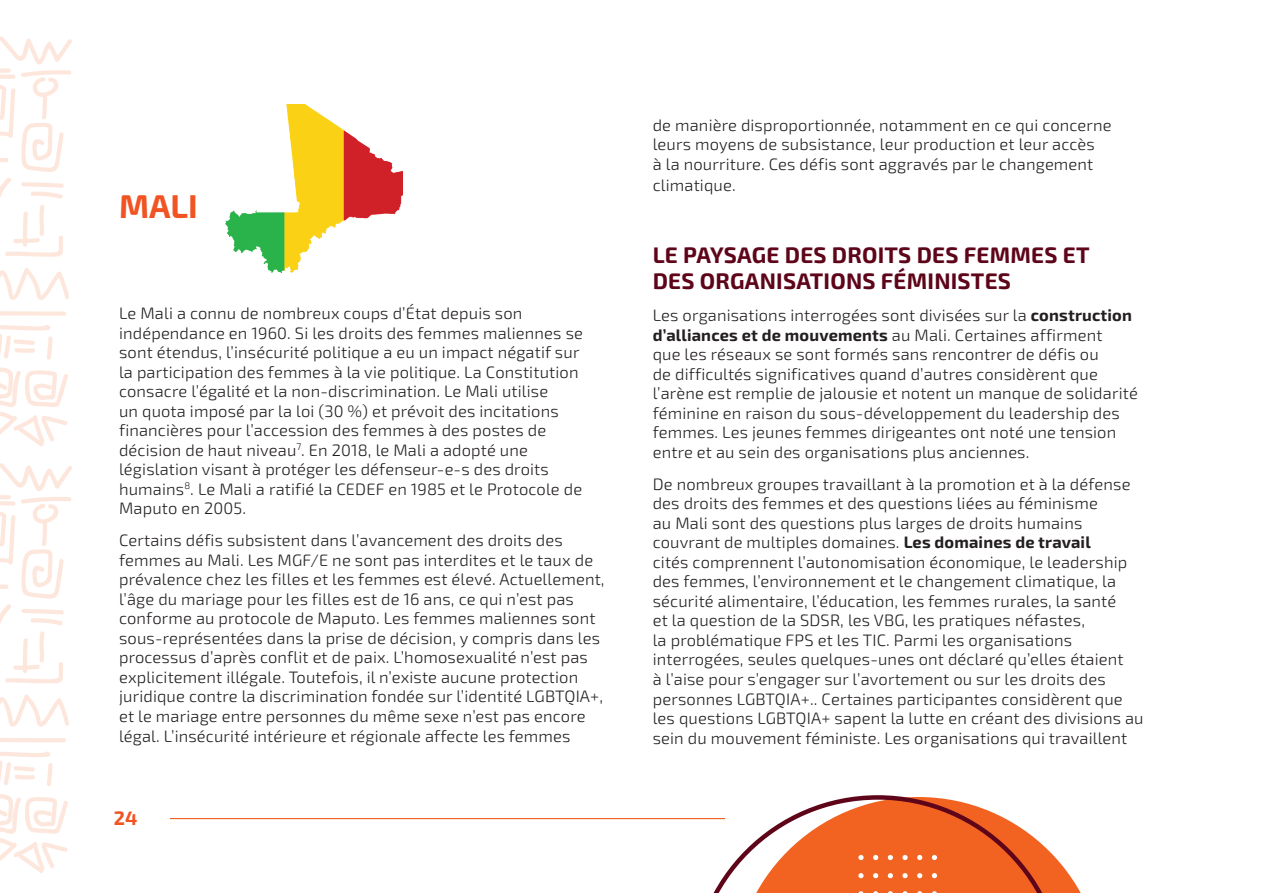
<style>
.page{position:relative;width:1263px;height:893px;background:#fff}
.page>*{position:absolute;margin:0;border:0;box-sizing:border-box;transform-origin:0 0}
.t1{font:700 33px "Exo 2";color:#f15422}
.t2{font:700 22.5px/25.8px "Exo 2";letter-spacing:.01em;color:#5e051a}
.t3{font:700 19.5px "Exo 2";color:#f15422}
.t4{font:300 16.5px/19.5px "Exo 2";letter-spacing:.01em;color:#231f20}
.s1{font-weight:700}
</style>
<div class="page">
<img style="left:225px;top:105px;width:178px;height:167px">
<svg style="left:691px;top:795px;width:390px;height:98px"></svg>
<svg style="left:0;top:268px;width:69px;height:48px"></svg>
<svg style="left:0;top:325px;width:53px;height:35px"></svg>
<svg style="left:0;top:367px;width:68px;height:80px"></svg>
<svg style="left:0;top:36px;width:72px;height:221px"></svg>
<svg style="left:0;top:694px;width:69px;height:48px"></svg>
<svg style="left:0;top:751px;width:53px;height:35px"></svg>
<svg style="left:0;top:794px;width:68px;height:79px"></svg>
<svg style="left:0;top:463px;width:72px;height:221px"></svg>
<hr style="left:170px;top:818px;width:555px;height:1px;background:#f26221">
<h1 class="t1" style="left:119px;top:187px;width:80px">MALI</h1>
<p class="t4" style="left:119px;top:304px;width:465px">Le Mali a connu de nombreux coups d’État depuis son indépendance en 1960. Si les droits des femmes maliennes se sont étendus, l’insécurité politique a eu un impact négatif sur la participation des femmes à la vie politique. La Constitution consacre l’égalité et la non-discrimination. Le Mali utilise<br>un quota imposé par la loi (30 %) et prévoit des incitations financières pour l’accession des femmes à des postes de décision de haut niveau<sup>7</sup>. En 2018, le Mali a adopté une législation visant à protéger les défenseur-e-s des droits humains<sup>8</sup>. Le Mali a ratifié la CEDEF en 1985 et le Protocole de Maputo en 2005.</p>
<p class="t4" style="left:119px;top:531px;width:487px">Certains défis subsistent dans l’avancement des droits des femmes au Mali. Les MGF/E ne sont pas interdites et le taux de prévalence chez les filles et les femmes est élevé. Actuellement, l’âge du mariage pour les filles est de 16 ans, ce qui n’est pas conforme au protocole de Maputo. Les femmes maliennes sont sous-représentées dans la prise de décision, y compris dans les processus d’après conflit et de paix. L’homosexualité n’est pas explicitement illégale. Toutefois, il n’existe aucune protection juridique contre la discrimination fondée sur l’identité LGBTQIA+, et le mariage entre personnes du même sexe n’est pas encore légal. L’insécurité intérieure et régionale affecte les femmes</p>
<p class="t3" style="left:114px;top:807px;width:25px">24</p>
<p class="t4" style="left:653px;top:115px;width:460px">de manière disproportionnée, notamment en ce qui concerne leurs moyens de subsistance, leur production et leur accès<br>à la nourriture. Ces défis sont aggravés par le changement</p>
<p class="t4" style="left:653px;top:175px;width:84px">climatique.</p>
<h2 class="t2" style="left:653px;top:243px;width:438px">LE PAYSAGE DES DROITS DES FEMMES ET<br>DES ORGANISATIONS FÉMINISTES</h2>
<p class="t4" style="left:653px;top:306px;width:487px">Les organisations interrogées sont divisées sur la <span class="s1">construction d’alliances et de mouvements</span> au Mali. Certaines affirment<br>que les réseaux se sont formés sans rencontrer de défis ou<br>de difficultés significatives quand d’autres considèrent que l’arène est remplie de jalousie et notent un manque de solidarité féminine en raison du sous-développement du leadership des femmes. Les jeunes femmes dirigeantes ont noté une tension entre et au sein des organisations plus anciennes.</p>
<p class="t4" style="left:653px;top:475px;width:492px">De nombreux groupes travaillant à la promotion et à la défense des droits des femmes et des questions liées au féminisme<br>au Mali sont des questions plus larges de droits humains couvrant de multiples domaines. <span class="s1">Les domaines de travail<br></span>cités comprennent l’autonomisation économique, le leadership des femmes, l’environnement et le changement climatique, la sécurité alimentaire, l’éducation, les femmes rurales, la santé<br>et la question de la SDSR, les VBG, les pratiques néfastes,<br>la problématique FPS et les TIC. Parmi les organisations interrogées, seules quelques-unes ont déclaré qu’elles étaient<br>à l’aise pour s’engager sur l’avortement ou sur les droits des personnes LGBTQIA+.. Certaines participantes considèrent que les questions LGBTQIA+ sapent la lutte en créant des divisions au sein du mouvement féministe. Les organisations qui travaillent</p>
</div>
